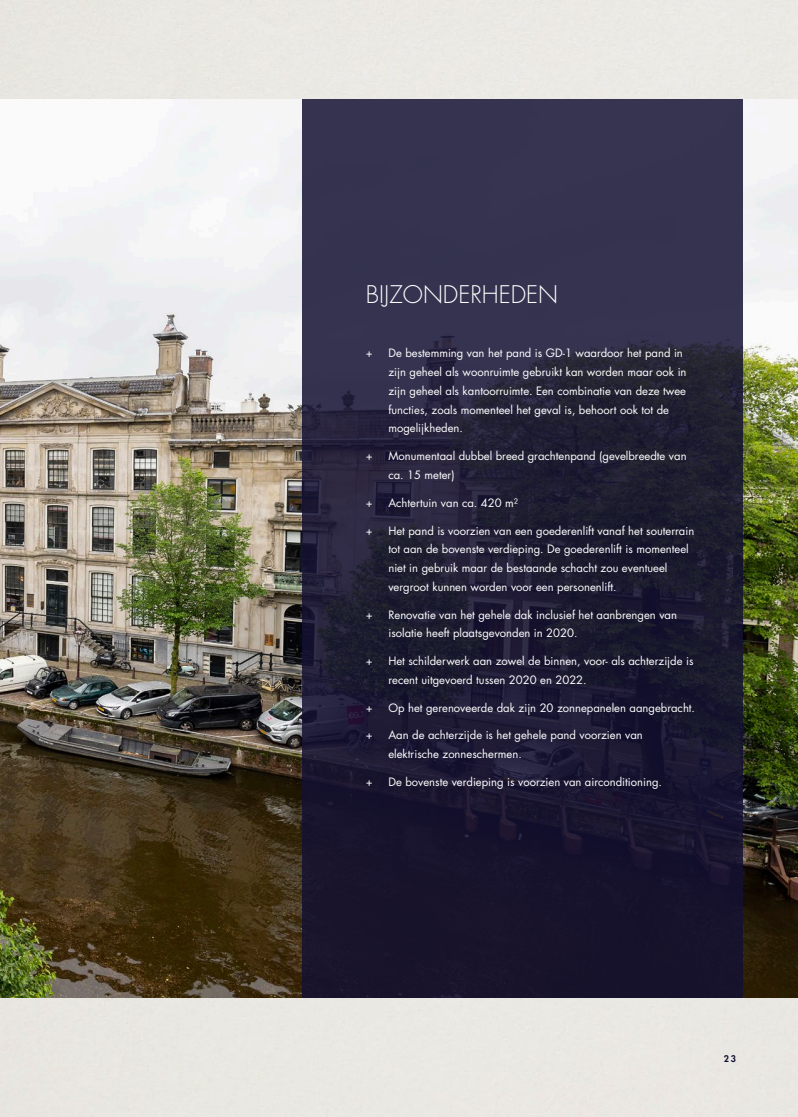
<style>
.page{position:relative;width:798px;height:1117px;background:#fff}
.page>*{position:absolute;margin:0;border:0;box-sizing:border-box;transform-origin:0 0}
.Titel_beige{font:300 23.62px "Futura Std";color:#fff}
.t1{font:11.25px/18.8px "Futura Std";color:#fff}
.t2{font:800 9px "Futura Std";color:#141133}
</style>
<div class="page">
<div style="left:0;top:0;width:797px;height:1116px;background:#e9e8e3"></div>
<img style="left:0;top:99px;width:797px;height:898px">
<svg style="left:302px;top:99px;width:440px;height:898px;background:#24213a"></svg>
<p class="Titel_beige" style="left:366px;top:280px;width:194px">BIJZONDERHEDEN</p>
<p class="t1" style="left:366px;top:344px;width:8px">+</p>
<p class="t1" style="left:388px;top:344px;width:299px">De bestemming van het pand is GD-1 waardoor het pand in zijn geheel als woonruimte gebruikt kan worden maar ook in zijn geheel als kantoorruimte. Een combinatie van deze twee functies, zoals momenteel het geval is, behoort ook tot de mogelijkheden.</p>
<p class="t1" style="left:366px;top:446px;width:8px">+</p>
<p class="t1" style="left:388px;top:446px;width:299px">Monumentaal dubbel breed grachtenpand (gevelbreedte van ca. 15 meter)</p>
<p class="t1" style="left:366px;top:493px;width:8px">+</p>
<p class="t1" style="left:388px;top:493px;width:131px">Achtertuin van ca. 420 m²</p>
<p class="t1" style="left:366px;top:521px;width:8px">+</p>
<p class="t1" style="left:388px;top:521px;width:307px">Het pand is voorzien van een goederenlift vanaf het souterrain tot aan de bovenste verdieping. De goederenlift is momenteel niet in gebruik maar de bestaande schacht zou eventueel vergroot kunnen worden voor een personenlift.</p>
<p class="t1" style="left:366px;top:605px;width:8px">+</p>
<p class="t1" style="left:388px;top:605px;width:290px">Renovatie van het gehele dak inclusief het aanbrengen van isolatie heeft plaatsgevonden in 2020.</p>
<p class="t1" style="left:366px;top:651px;width:8px">+</p>
<p class="t1" style="left:388px;top:651px;width:306px">Het schilderwerk aan zowel de binnen, voor- als achterzijde is recent uitgevoerd tussen 2020 en 2022.</p>
<p class="t1" style="left:366px;top:698px;width:8px">+</p>
<p class="t1" style="left:388px;top:698px;width:308px">Op het gerenoveerde dak zijn 20 zonnepanelen aangebracht.</p>
<p class="t1" style="left:366px;top:725px;width:8px">+</p>
<p class="t1" style="left:388px;top:725px;width:256px">Aan de achterzijde is het gehele pand voorzien van elektrische zonneschermen.</p>
<p class="t1" style="left:366px;top:772px;width:8px">+</p>
<p class="t1" style="left:388px;top:772px;width:275px">De bovenste verdieping is voorzien van airconditioning.</p>
<p class="t2" style="left:723px;top:1052px;width:14px">23</p>
</div>
